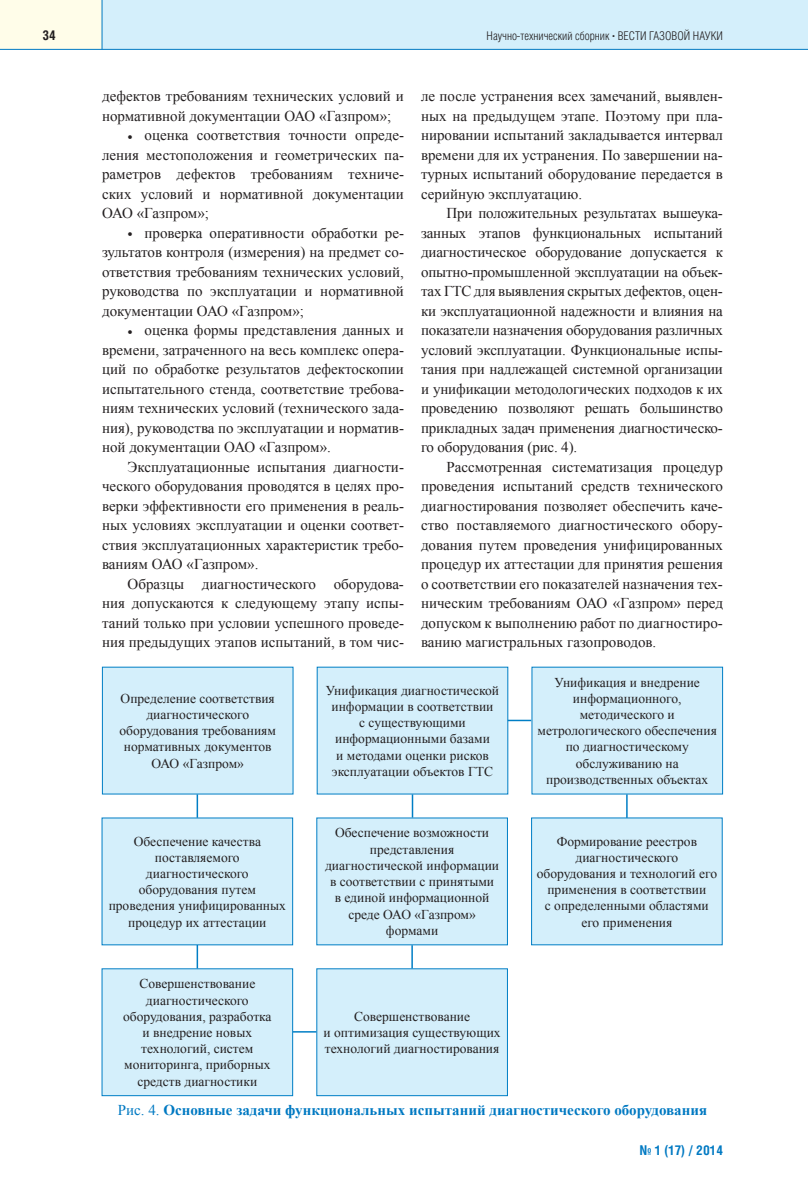
<style>
.page{position:relative;width:808px;height:1187px;background:#fff}
.page>*{position:absolute;margin:0;border:0;box-sizing:border-box;transform-origin:0 0}
.t1{font:15px/19.5px "Times New Roman";color:#231f20;text-align:justify}
.t2{font:700 15px "Times New Roman";color:#0079c2}
.t3{font:13.5px/16.2px "Times New Roman";color:#231f20;text-align:center}
.t4{font:700 13.5px "Helios Cond";color:#0079c2}
.t5{font:700 13.5px "Helios Cond";color:#231f20}
.t6{font:300 12px "Helios Cond";color:#231f20}
.s1{font-family:"Times New Roman";font-weight:700}
.s2{font-weight:400}
</style>
<div class="page">
<div style="left:102px;top:0;width:706px;height:49px;background:#d4effb"></div>
<div style="left:0;top:0;width:102px;height:49px;background:#fffde9"></div>
<hr style="left:0;top:49px;width:808px;height:1px;background:#0079c2">
<hr style="left:102px;top:0;width:1px;height:49px;background:#0079c2">
<div style="left:102px;top:667px;width:191px;height:127px;background:#d4effb"></div>
<div style="left:102px;top:818px;width:191px;height:126px;background:#d4effb"></div>
<div style="left:102px;top:968px;width:191px;height:127px;background:#d4effb"></div>
<div style="left:102px;top:968px;width:191px;height:128px;border:1px solid #007ec5"></div>
<div style="left:317px;top:667px;width:191px;height:127px;background:#d4effb"></div>
<div style="left:317px;top:818px;width:190px;height:126px;background:#d4effb"></div>
<div style="left:317px;top:968px;width:190px;height:127px;background:#d4effb"></div>
<div style="left:316px;top:968px;width:192px;height:128px;border:1px solid #007ec5"></div>
<div style="left:532px;top:667px;width:190px;height:127px;background:#d4effb"></div>
<div style="left:531px;top:818px;width:191px;height:126px;background:#d4effb"></div>
<svg style="left:197px;top:794px;width:1px;height:23px"></svg>
<svg style="left:412px;top:794px;width:1px;height:23px"></svg>
<hr style="left:626px;top:794px;width:2px;height:23px;background:#007ec5">
<hr style="left:508px;top:719px;width:23px;height:2px;background:#007ec5">
<svg style="left:293px;top:1031px;width:23px;height:1px"></svg>
<svg style="left:197px;top:945px;width:1px;height:23px"></svg>
<hr style="left:411px;top:945px;width:2px;height:23px;background:#007ec5">
<p class="t5" style="left:42px;top:31px;width:15px">34</p>
<p class="t6" style="left:487px;top:32px;width:238px">Научно-технический сборник <span class="s1">·</span> ВЕСТИ ГАЗОВОЙ НАУКИ</p>
<p class="t1" style="left:102px;top:86px;width:303px">дефектов требованиям технических условий и нормативной документации ОАО «Газпром»;</p>
<p class="t1" style="left:102px;top:125px;width:303px;text-indent:26px">• оценка соответствия точности опреде&shy;ления местоположения и геометрических па&shy;раметров дефектов требованиям техниче&shy;ских условий и нормативной документации ОАО «Газпром»;</p>
<p class="t1" style="left:102px;top:223px;width:303px;text-indent:26px">• проверка оперативности обработки ре&shy;зультатов контроля (измерения) на предмет со&shy;ответствия требованиям технических условий, руководства по эксплуатации и нормативной документации ОАО «Газпром»;</p>
<p class="t1" style="left:102px;top:320px;width:303px;text-indent:26px">• оценка формы представления данных и времени, затраченного на весь комплекс опера&shy;ций по обработке результатов дефектоскопии испытательного стенда, соответствие требова&shy;ниям технических условий (технического зада&shy;ния), руководства по эксплуатации и норматив&shy;ной документации ОАО «Газпром».</p>
<p class="t1" style="left:102px;top:457px;width:303px;text-indent:26px">Эксплуатационные испытания диагности&shy;ческого оборудования проводятся в целях про&shy;верки эффективности его применения в реаль&shy;ных условиях эксплуатации и оценки соответ&shy;ствия эксплуатационных характеристик требо&shy;ваниям ОАО «Газпром».</p>
<p class="t1" style="left:102px;top:574px;width:303px;text-indent:26px">Образцы диагностического оборудова&shy;ния допускаются к следующему этапу испы&shy;таний только при условии успешного проведе&shy;ния предыдущих этапов испытаний, в том чис-</p>
<p class="t1" style="left:421px;top:86px;width:303px">ле после устранения всех замечаний, выявлен&shy;ных на предыдущем этапе. Поэтому при пла&shy;нировании испытаний закладывается интервал времени для их устранения. По завершении на&shy;турных испытаний оборудование передается в серийную эксплуатацию.</p>
<p class="t1" style="left:421px;top:203px;width:303px;text-indent:26px">При положительных результатах вышеука&shy;занных этапов функциональных испытаний диагностическое оборудование допускается к опытно-промышленной эксплуатации на объек&shy;тах ГТС для выявления скрытых дефектов, оцен&shy;ки эксплуатационной надежности и влияния на показатели назначения оборудования различных условий эксплуатации. Функциональные испы&shy;тания при надлежащей системной организации и унификации методологических подходов к их проведению позволяют решать большинство прикладных задач применения диагностическо&shy;го оборудования (рис. 4).</p>
<p class="t1" style="left:421px;top:457px;width:303px;text-indent:26px">Рассмотренная систематизация процедур проведения испытаний средств технического диагностирования позволяет обеспечить каче&shy;ство поставляемого диагностического обору&shy;дования путем проведения унифицированных процедур их аттестации для принятия решения о соответствии его показателей назначения тех&shy;ническим требованиям ОАО «Газпром» перед допуском к выполнению работ по диагностиро&shy;ванию магистральных газопроводов.</p>
<p class="t3" style="left:119px;top:690px;width:158px">Определение соответствия диагностического оборудования требованиям нормативных документов<br>ОАО «Газпром»</p>
<p class="t3" style="left:109px;top:833px;width:179px">Обеспечение качества поставляемого диагностического оборудования путем проведения унифицированных процедур их аттестации</p>
<p class="t3" style="left:123px;top:975px;width:150px">Совершенствование диагностического оборудования, разработка и внедрение новых технологий, систем мониторинга, приборных средств диагностики</p>
<p class="t3" style="left:326px;top:682px;width:175px">Унификация диагностической информации в соответствии<br>с существующими информационными базами<br>и методами оценки рисков эксплуатации объектов ГТС</p>
<p class="t3" style="left:325px;top:824px;width:175px">Обеспечение возможности представления диагностической информации в соответствии с принятыми<br>в единой информационной среде ОАО «Газпром» формами</p>
<p class="t3" style="left:323px;top:1008px;width:179px">Совершенствование<br>и оптимизация существующих технологий диагностирования</p>
<p class="t3" style="left:537px;top:674px;width:181px">Унификация и внедрение информационного, методического и метрологического обеспечения по диагностическому обслуживанию на производственных объектах</p>
<p class="t3" style="left:537px;top:833px;width:182px">Формирование реестров диагностического оборудования и технологий его применения в соответствии<br>с определенными областями его применения</p>
<p class="t2" style="left:118px;top:1102px;width:591px"><span class="s2">Рис. 4.</span> Основные задачи функциональных испытаний диагностического оборудования</p>
<p class="t4" style="left:640px;top:1145px;width:84px">№ 1 (17) / 2014</p>
</div>
